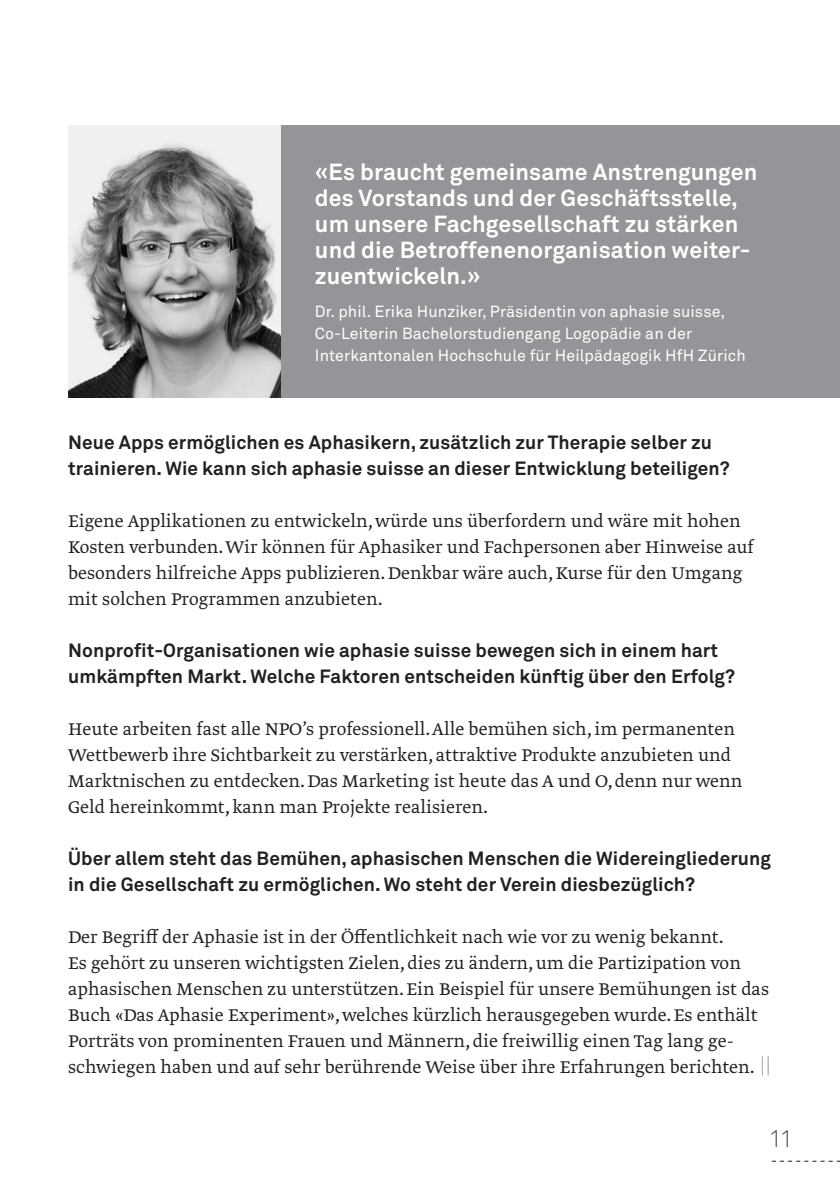
<style>
.page{position:relative;width:840px;height:1191px;background:#fff}
.page>*{position:absolute;margin:0;border:0;box-sizing:border-box;transform-origin:0 0}
.t1{font:300 24px "Akkurat";color:#4b4c4d}
.t2{font:700 23px/26px "Akkurat";letter-spacing:.005em;color:#fff}
.t3{font:300 20px/26px "Greta Text";letter-spacing:.005em;color:#231f20}
.t4{font:700 19px/26px "Akkurat";letter-spacing:.005em;color:#231f20}
.t5{font:16px/22px "Akkurat";letter-spacing:.005em;color:#fff}
.s1{font-family:"Akkurat";font-size:22px;color:#939598}
</style>
<div class="page">
<svg style="left:772px;top:1160px;width:67px;height:1px"></svg>
<div style="left:281px;top:125px;width:558px;height:272px;background:#939598"></div>
<img style="left:68px;top:125px;width:213px;height:272px">
<p class="t2" style="left:315px;top:158px;width:443px">«Es braucht gemeinsame Anstrengungen des Vorstands und der Geschäftsstelle, um unsere Fachgesellschaft zu stärken und die Betroffenenorganisation weiter&shy;zuentwickeln.»</p>
<p class="t5" style="left:315px;top:300px;width:432px">Dr. phil. Erika Hunziker, Präsidentin von aphasie suisse,<br>Co-Leiterin Bachelorstudiengang Logopädie an der<br>Interkantonalen Hochschule für Heilpädagogik HfH Zürich</p>
<p class="t4" style="left:68px;top:429px;width:662px">Neue Apps ermöglichen es Aphasikern, zusätzlich zur Therapie selber zu trainieren. Wie kann sich aphasie suisse an dieser Entwicklung beteiligen?</p>
<p class="t3" style="left:68px;top:509px;width:686px">Eigene Applikationen zu entwickeln, würde uns überfordern und wäre mit hohen Kosten verbunden. Wir können für Aphasiker und Fachpersonen aber Hinweise auf besonders hilfreiche Apps publizieren. Denkbar wäre auch, Kurse für den Umgang mit solchen Programmen anzubieten.</p>
<p class="t4" style="left:68px;top:637px;width:668px">Nonprofit-Organisationen wie aphasie suisse bewegen sich in einem hart umkämpften Markt. Welche Faktoren entscheiden künftig über den Erfolg?</p>
<p class="t3" style="left:68px;top:717px;width:675px">Heute arbeiten fast alle NPO’s professionell. Alle bemühen sich, im permanenten Wettbewerb ihre Sichtbarkeit zu verstärken, attraktive Produkte anzubieten und Marktnischen zu entdecken. Das Marketing ist heute das A und O, denn nur wenn Geld hereinkommt, kann man Projekte realisieren.</p>
<p class="t4" style="left:68px;top:845px;width:704px">Über allem steht das Bemühen, aphasischen Menschen die Widereingliederung in die Gesellschaft zu ermöglichen. Wo steht der Verein diesbezüglich?</p>
<p class="t3" style="left:68px;top:925px;width:704px">Der Begriff der Aphasie ist in der Öffentlichkeit nach wie vor zu wenig bekannt.<br>Es gehört zu unseren wichtigsten Zielen, dies zu ändern, um die Partizipation von aphasischen Menschen zu unterstützen. Ein Beispiel für unsere Bemühungen ist das Buch «Das Aphasie Experiment», welches kürzlich herausgegeben wurde. Es enthält Porträts von prominenten Frauen und Männern, die freiwillig einen Tag lang ge&shy;schwiegen haben und auf sehr berührende Weise über ihre Erfahrungen berichten. <span class="s1">||</span></p>
<p class="t1" style="left:768px;top:1123px;width:26px">11</p>
</div>
